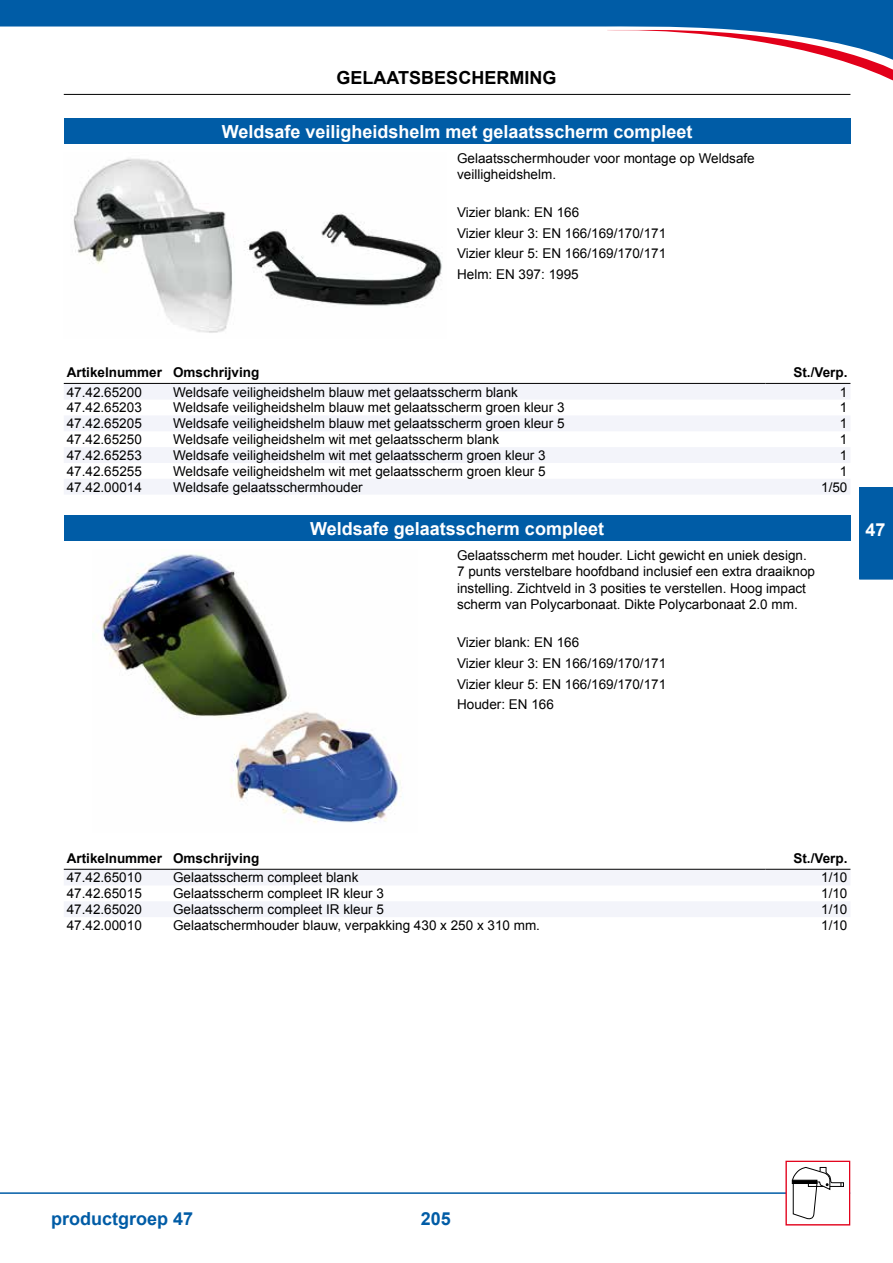
<style>
.page{position:relative;width:893px;height:1263px;background:#fff}
.page>*{position:absolute;margin:0;border:0;box-sizing:border-box;transform-origin:0 0}
.t1{font:700 18px "Arial";color:#fff}
.t2{font:700 18px "Arial";color:#000}
.t3{font:700 18px "Arial";color:#005ca6}
.t4{font:13.5px/20.7px "Arial";color:#000}
.t5{font:700 13.5px "Arial";color:#000}
</style>
<div class="page">
<hr style="left:64px;top:94px;width:786px;height:1px;background:#000">
<div style="left:859px;top:487px;width:34px;height:92px;background:#005ca6"></div>
<hr style="left:0;top:1192px;width:850px;height:2px;background:#005ca6">
<div style="left:786px;top:1161px;width:63px;height:64px;background:#fff"></div>
<svg style="left:792px;top:1167px;width:52px;height:52px"></svg>
<div style="left:786px;top:1161px;width:64px;height:64px;border:1px solid #e2001a"></div>
<svg style="left:0;top:0;width:893px;height:30px;background:#176aae"></svg>
<svg style="left:607px;top:30px;width:286px;height:51px"></svg>
<div style="left:64px;top:119px;width:786px;height:25px;background:#005ca6"></div>
<img style="left:73px;top:158px;width:369px;height:175px">
<svg style="left:64px;top:384px;width:786px;height:110px;fill:#f3f4fa"></svg>
<hr style="left:64px;top:383px;width:106px;height:1px;background:#000">
<hr style="left:170px;top:383px;width:595px;height:1px;background:#000">
<hr style="left:765px;top:383px;width:85px;height:1px;background:#000">
<div style="left:64px;top:516px;width:786px;height:25px;background:#005ca6"></div>
<img style="left:98px;top:554px;width:304px;height:269px">
<svg style="left:64px;top:870px;width:786px;height:47px"></svg>
<hr style="left:64px;top:869px;width:106px;height:1px;background:#000">
<hr style="left:170px;top:869px;width:595px;height:1px;background:#000">
<hr style="left:765px;top:869px;width:85px;height:1px;background:#000">
<h1 class="t2" style="left:337px;top:66px;width:218px">Gelaatsbescherming</h1>
<h1 class="t1" style="left:222px;top:119px;width:472px">Weldsafe veiligheidshelm met gelaatsscherm compleet</h1>
<p class="t4" style="left:457px;top:150px;width:299px;line-height:16.5px">Gelaatsschermhouder voor montage op Weldsafe veilligheidshelm.</p>
<p class="t4" style="left:457px;top:202px;width:211px">Vizier blank: EN 166<br>Vizier kleur 3: EN 166/169/170/171<br>Vizier kleur 5: EN 166/169/170/171<br>Helm: EN 397: 1995</p>
<p class="t5" style="left:67px;top:364px;width:194px">Artikelnummer Omschrijving</p>
<p class="t5" style="left:793px;top:364px;width:56px">St./Verp.</p>
<p class="t4" style="left:67px;top:382px;width:77px">47.42.65200</p>
<p class="t4" style="left:173px;top:382px;width:346px">Weldsafe veiligheidshelm blauw met gelaatsscherm blank</p>
<p class="t4" style="left:840px;top:382px;width:9px">1</p>
<p class="t4" style="left:67px;top:397px;width:77px">47.42.65203</p>
<p class="t4" style="left:173px;top:397px;width:393px">Weldsafe veiligheidshelm blauw met gelaatsscherm groen kleur 3</p>
<p class="t4" style="left:840px;top:397px;width:9px">1</p>
<p class="t4" style="left:67px;top:413px;width:77px">47.42.65205</p>
<p class="t4" style="left:173px;top:413px;width:393px">Weldsafe veiligheidshelm blauw met gelaatsscherm groen kleur 5</p>
<p class="t4" style="left:840px;top:413px;width:9px">1</p>
<p class="t4" style="left:67px;top:429px;width:77px">47.42.65250</p>
<p class="t4" style="left:173px;top:429px;width:328px">Weldsafe veiligheidshelm wit met gelaatsscherm blank</p>
<p class="t4" style="left:840px;top:429px;width:9px">1</p>
<p class="t4" style="left:67px;top:445px;width:77px">47.42.65253</p>
<p class="t4" style="left:173px;top:445px;width:374px">Weldsafe veiligheidshelm wit met gelaatsscherm groen kleur 3</p>
<p class="t4" style="left:840px;top:445px;width:9px">1</p>
<p class="t4" style="left:67px;top:461px;width:77px">47.42.65255</p>
<p class="t4" style="left:173px;top:461px;width:374px">Weldsafe veiligheidshelm wit met gelaatsscherm groen kleur 5</p>
<p class="t4" style="left:840px;top:461px;width:9px">1</p>
<p class="t4" style="left:67px;top:477px;width:77px">47.42.00014</p>
<p class="t4" style="left:173px;top:477px;width:191px">Weldsafe gelaatsschermhouder</p>
<p class="t4" style="left:821px;top:477px;width:28px">1/50</p>
<h1 class="t1" style="left:310px;top:517px;width:295px">Weldsafe gelaatsscherm compleet</h1>
<p class="t4" style="left:457px;top:547px;width:359px;line-height:16.5px">Gelaatsscherm met houder. Licht gewicht en uniek design.<br>7 punts verstelbare hoofdband inclusief een extra draaiknop instelling. Zichtveld in 3 posities te verstellen. Hoog impact scherm van Polycarbonaat. Dikte Polycarbonaat 2.0 mm.</p>
<p class="t4" style="left:457px;top:632px;width:211px">Vizier blank: EN 166<br>Vizier kleur 3: EN 166/169/170/171<br>Vizier kleur 5: EN 166/169/170/171<br>Houder: EN 166</p>
<h1 class="t1" style="left:866px;top:517px;width:22px">47</h1>
<p class="t5" style="left:67px;top:849px;width:194px">Artikelnummer Omschrijving</p>
<p class="t5" style="left:793px;top:849px;width:56px">St./Verp.</p>
<p class="t4" style="left:67px;top:867px;width:77px">47.42.65010</p>
<p class="t4" style="left:173px;top:867px;width:187px">Gelaatsscherm compleet blank</p>
<p class="t4" style="left:821px;top:867px;width:28px">1/10</p>
<p class="t4" style="left:67px;top:883px;width:77px">47.42.65015</p>
<p class="t4" style="left:173px;top:883px;width:212px">Gelaatsscherm compleet IR kleur 3</p>
<p class="t4" style="left:821px;top:883px;width:28px">1/10</p>
<p class="t4" style="left:67px;top:899px;width:77px">47.42.65020</p>
<p class="t4" style="left:173px;top:899px;width:212px">Gelaatsscherm compleet IR kleur 5</p>
<p class="t4" style="left:821px;top:899px;width:28px">1/10</p>
<p class="t4" style="left:67px;top:915px;width:77px">47.42.00010</p>
<p class="t4" style="left:173px;top:915px;width:368px">Gelaatschermhouder blauw, verpakking 430 x 250 x 310 mm.</p>
<p class="t4" style="left:821px;top:915px;width:28px">1/10</p>
<h1 class="t3" style="left:51px;top:1206px;width:144px">productgroep 47</h1>
<h1 class="t3" style="left:421px;top:1207px;width:32px">205</h1>
</div>
